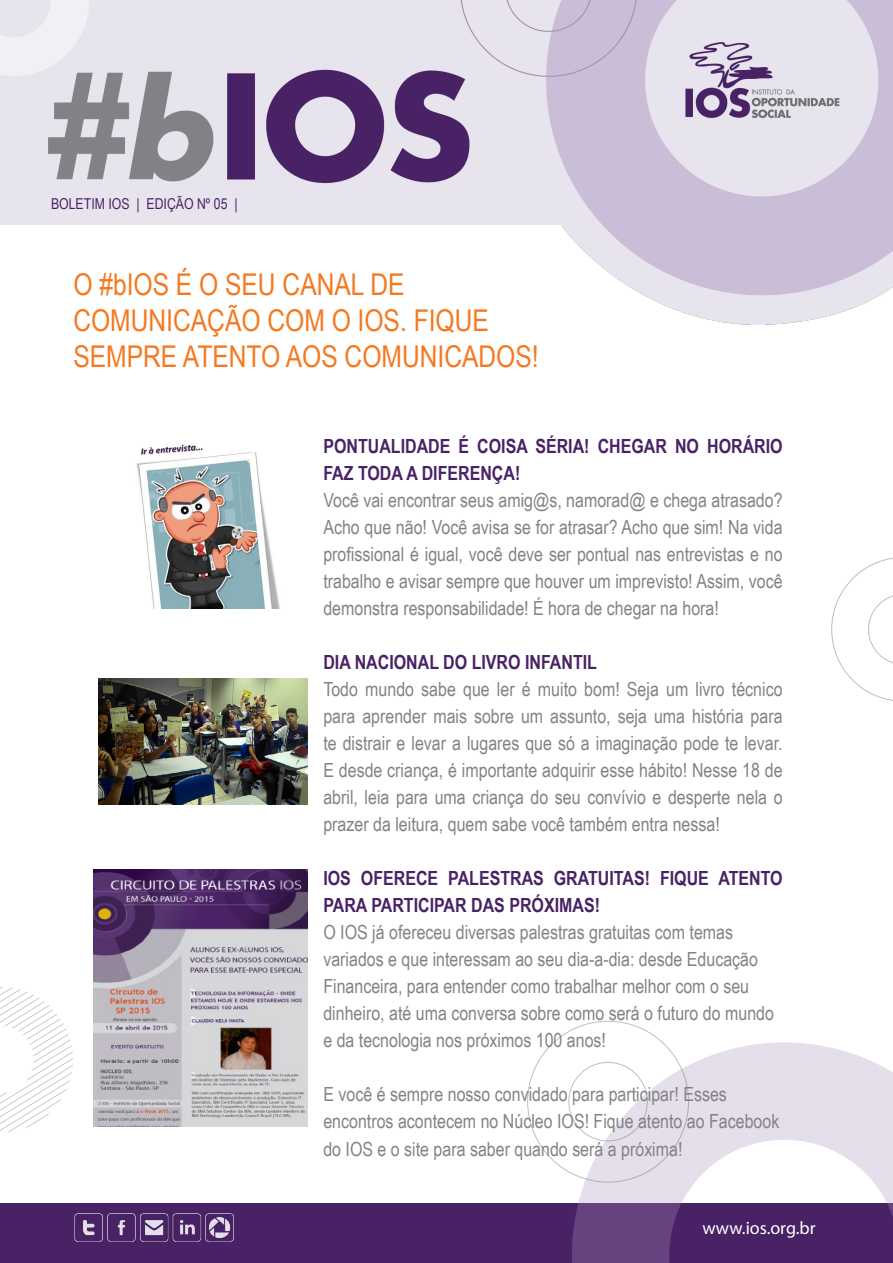
<style>
.page{position:relative;width:893px;height:1263px;background:#fff}
.page>*{position:absolute;margin:0;border:0;box-sizing:border-box;transform-origin:0 0}
.t1{font:30px/36px "Arial Narrow";color:#f47920}
.t2{font:19.5px/27px "Arial Narrow";color:#818386;text-align:justify}
.t3{font:700 19.5px/27px "Arial Narrow";color:#492265}
.t4{font:18px "Myriad Pro";color:#fff}
.t5{font:15px "Arial Narrow";color:#492265}
</style>
<div class="page">
<img style="left:0;top:0;width:893px;height:325px">
<div style="left:0;top:1204px;width:893px;height:59px;background:#492265"></div>
<svg style="left:572px;top:1042px;width:321px;height:221px"></svg>
<svg style="left:527px;top:1020px;width:162px;height:163px"></svg>
<svg style="left:831px;top:557px;width:62px;height:144px"></svg>
<svg style="left:0;top:986px;width:73px;height:147px"></svg>
<img style="left:74px;top:1213px;width:160px;height:29px">
<img style="left:136px;top:444px;width:144px;height:164px">
<img style="left:99px;top:679px;width:209px;height:125px">
<img style="left:94px;top:869px;width:214px;height:258px">
<p class="t5" style="left:51px;top:192px;width:188px">BOLETIM IOS | EDIÇÃO Nº 05 |</p>
<h1 class="t1" style="left:73px;top:265px;width:414px">O #bios éoseu canal de comunicação com o ios. fique sempre atento</h1>
<h1 class="t1" style="left:286px;top:337px;width:18px">aos</h1>
<h1 class="t1" style="left:345px;top:337px;width:196px">comunicados!</h1>
<p class="t3" style="left:323px;top:432px;width:461px">PONTUALIDADE É COISA SÉRIA! CHEGAR NO HORÁRIO<br>FAZ TODA A DIFERENÇA!</p>
<p class="t2" style="left:323px;top:486px;width:461px">Você vai encontrar seus amig@s, namorad@ e chega atrasado?<br>Acho que não! Você avisa se for atrasar? Acho que sim! Na vida profissional é igual, você deve ser pontual nas entrevistas e no trabalho e avisar sempre que houver um imprevisto! Assim, você demonstra responsabilidade! É hora de chegar na hora!</p>
<p class="t3" style="left:323px;top:648px;width:275px">DIA NACIONAL DO LIVRO INFANTIL</p>
<p class="t2" style="left:323px;top:675px;width:461px">Todo mundo sabe que ler é muito bom! Seja um livro técnico para aprender mais sobre um assunto, seja uma história para te distrair e levar a lugares que só a imaginação pode te levar.<br>E desde criança, é importante adquirir esse hábito! Nesse 18 de abril, leia para uma criança do seu convívio e desperte nela o prazer da leitura, quem sabe você também entra nessa!</p>
<p class="t3" style="left:323px;top:864px;width:242px">IOS OFERECE PALESTRAS GRATUITAS</p>
<p class="t3" style="left:645px;top:864px;width:86px">! FIQUE ATENTO</p>
<p class="t3" style="left:323px;top:891px;width:12px">PARA</p>
<p class="t3" style="left:371px;top:891px;width:11px">PARTICIPAR</p>
<p class="t3" style="left:471px;top:891px;width:12px">DAS</p>
<p class="t3" style="left:509px;top:891px;width:92px">PRÓXIMAS !</p>
<p class="t2" style="left:323px;top:918px;width:452px;text-align:left">O IOS já ofereceu diversas palestras gratuitas com temas variados e que interessam ao seu dia-a-dia: desde Educação Financeira, para entender como trabalhar melhor com o seu dinheiro, até uma conversa sobre como será o futuro do mundo e da tecnologia nos próximos 100 anos!</p>
<p class="t2" style="left:323px;top:1080px;width:458px;text-align:left">E você é sempre nosso convidado para participar! Esses encontros acontecem no Núcleo IOS! Fique atento ao Facebook do IOS e o site para saber quando será a próxima!</p>
<p class="t4" style="left:702px;top:1216px;width:115px">www.ios.org.br</p>
</div>
